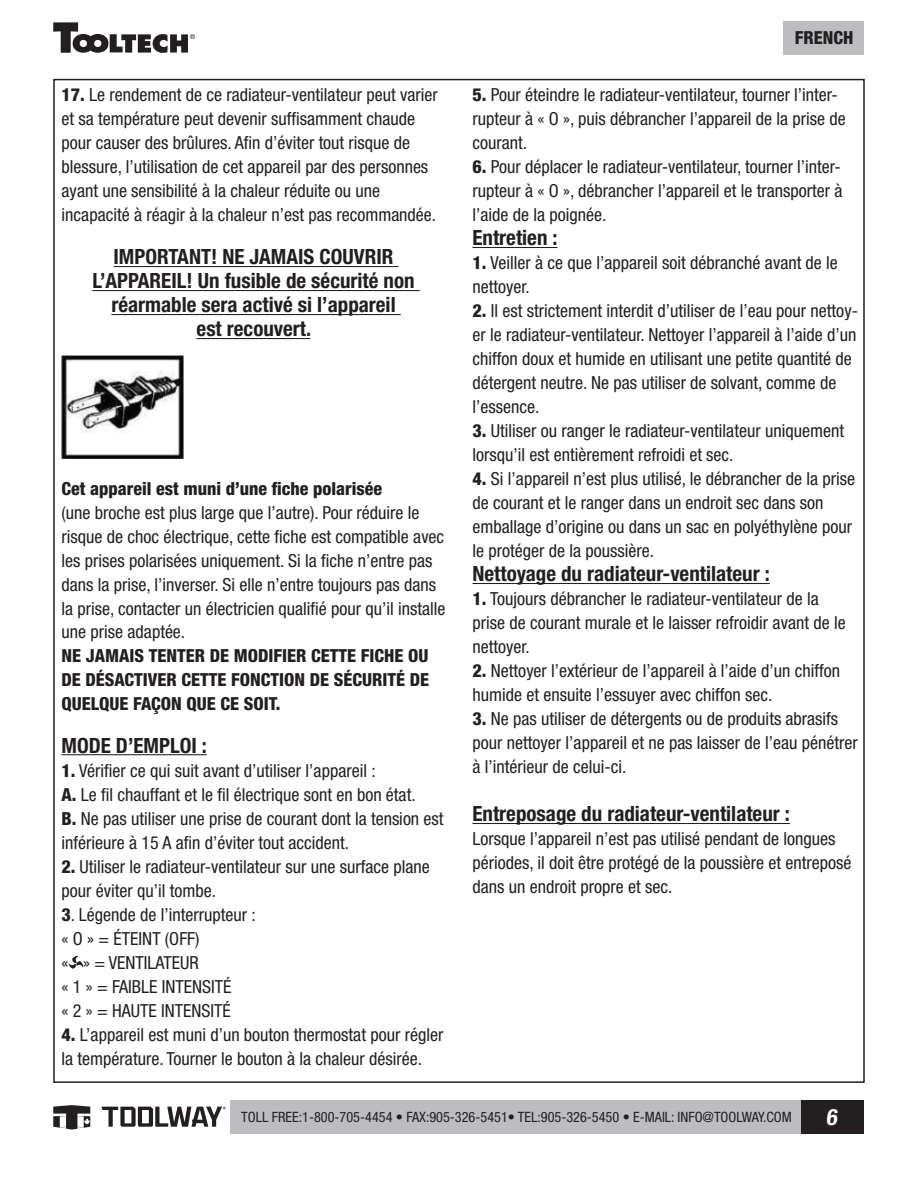
<style>
.page{position:relative;width:918px;height:1188px;background:#fff}
.page>*{position:absolute;margin:0;border:0;box-sizing:border-box;transform-origin:0 0}
.t1{font:700 condensed 22.5px "Helvetica Neue LT Std";color:#fff}
.t2{font:700 condensed 21px/24px "Helvetica Neue LT Std";color:#231f20;text-align:center}
.t3{font:condensed 18px/24px "Helvetica Neue LT Std";color:#231f20}
.t4{font:800 condensed 18px/24px "Helvetica Neue LT Std";color:#231f20;text-align:justify}
.t5{font:condensed 14.25px "Helvetica Neue LT Std";color:#231f20}
.s1{font-weight:800}
</style>
<div class="page">
<div style="left:230px;top:1101px;width:634px;height:33px;background:#bcbdc0"></div>
<div style="left:783px;top:21px;width:81px;height:33px;background:#bcbdc0"></div>
<div style="left:801px;top:1101px;width:63px;height:33px;background:#231f20"></div>
<svg style="left:53px;top:22px;width:142px;height:31px"></svg>
<svg style="left:101px;top:1107px;width:125px;height:20px"></svg>
<svg style="left:53px;top:1105px;width:37px;height:25px"></svg>
<hr style="left:114px;top:266px;width:285px;height:1px;background:#231f20">
<hr style="left:92px;top:290px;width:328px;height:1px;background:#231f20">
<hr style="left:111px;top:314px;width:290px;height:1px;background:#231f20">
<hr style="left:197px;top:338px;width:113px;height:1px;background:#231f20">
<img style="left:62px;top:356px;width:122px;height:103px">
<hr style="left:62px;top:754px;width:145px;height:1px;background:#231f20">
<svg style="left:68px;top:956px;width:15px;height:13px"></svg>
<hr style="left:472px;top:247px;width:86px;height:1px;background:#231f20">
<hr style="left:472px;top:583px;width:298px;height:1px;background:#231f20">
<hr style="left:472px;top:823px;width:318px;height:1px;background:#231f20">
<p class="t3" style="left:62px;top:83px;width:378px"><span class="s1">17.</span> Le rendement de ce radiateur-ventilateur peut varier et sa température peut devenir suffisamment chaude pour causer des brûlures. Afin d’éviter tout risque de blessure, l’utilisation de cet appareil par des personnes ayant une sensibilité à la chaleur réduite ou une incapacité à réagir à la chaleur n’est pas recommandée.</p>
<p class="t2" style="left:92px;top:245px;width:324px">IMPORTANT! NE JAMAIS COUVRIR<br>L’APPAREIL! Un fusible de sécurité non réarmable sera activé si l’appareil<br>est recouvert.</p>
<p class="t4" style="left:62px;top:476px;width:322px">Cet appareil est muni d’une fiche polarisée</p>
<p class="t3" style="left:62px;top:500px;width:385px">(une broche est plus large que l’autre). Pour réduire le risque de choc électrique, cette fiche est compatible avec les prises polarisées uniquement. Si la fiche n’entre pas dans la prise, l’inverser. Si elle n’entre toujours pas dans la prise, contacter un électricien qualifié pour qu’il installe une prise adaptée.</p>
<p class="t4" style="left:62px;top:644px;width:369px">NE JAMAIS TENTER DE MODIFIER CETTE FICHE OU DE DÉSACTIVER CETTE FONCTION DE SÉCURITÉ DE QUELQUE FAÇON QUE CE SOIT.</p>
<p class="t2" style="left:62px;top:733px;width:147px">MODE D’EMPLOI :</p>
<p class="t3" style="left:62px;top:758px;width:384px"><span class="s1">1.</span> Vérifier ce qui suit avant d’utiliser l’appareil :<br><span class="s1">A.</span> Le fil chauffant et le fil électrique sont en bon état.<br><span class="s1">B.</span> Ne pas utiliser une prise de courant dont la tension est inférieure à 15 A afin d’éviter tout accident.</p>
<p class="t3" style="left:62px;top:854px;width:370px"><span class="s1">2.</span> Utiliser le radiateur-ventilateur sur une surface plane pour éviter qu’il tombe.</p>
<p class="t3" style="left:62px;top:902px;width:196px"><span class="s1">3</span>. Légende de l’interrupteur : « O » = ÉTEINT (OFF)<br>« » = VENTILATEUR<br>« 1 » = FAIBLE INTENSITÉ<br>« 2 » = HAUTE INTENSITÉ</p>
<p class="t3" style="left:62px;top:1022px;width:383px"><span class="s1">4.</span> L’appareil est muni d’un bouton thermostat pour régler la température. Tourner le bouton à la chaleur désirée.</p>
<p class="t4" style="left:795px;top:25px;width:60px">FRENCH</p>
<p class="t3" style="left:472px;top:83px;width:375px"><span class="s1">5.</span> Pour éteindre le radiateur-ventilateur, tourner l’inter&shy;rupteur à « O », puis débrancher l’appareil de la prise de courant.</p>
<p class="t3" style="left:472px;top:155px;width:371px;text-align:justify"><span class="s1">6.</span> Pour déplacer le radiateur-ventilateur, tourner l’inter&shy;rupteur à « O », débrancher l’appareil et le transporter à l’aide de la poignée.</p>
<p class="t2" style="left:472px;top:226px;width:87px">Entretien :</p>
<p class="t3" style="left:472px;top:251px;width:367px"><span class="s1">1.</span> Veiller à ce que l’appareil soit débranché avant de le nettoyer.</p>
<p class="t3" style="left:472px;top:299px;width:387px"><span class="s1">2.</span> Il est strictement interdit d’utiliser de l’eau pour nettoy&shy;er le radiateur-ventilateur. Nettoyer l’appareil à l’aide d’un chiffon doux et humide en utilisant une petite quantité de détergent neutre. Ne pas utiliser de solvant, comme de l’essence.</p>
<p class="t3" style="left:472px;top:419px;width:373px"><span class="s1">3.</span> Utiliser ou ranger le radiateur-ventilateur uniquement lorsqu’il est entièrement refroidi et sec.</p>
<p class="t3" style="left:472px;top:467px;width:384px"><span class="s1">4.</span> Si l’appareil n’est plus utilisé, le débrancher de la prise de courant et le ranger dans un endroit sec dans son emballage d’origine ou dans un sac en polyéthylène pour le protéger de la poussière.</p>
<p class="t2" style="left:472px;top:562px;width:299px">Nettoyage du radiateur-ventilateur :</p>
<p class="t3" style="left:472px;top:587px;width:375px"><span class="s1">1.</span> Toujours débrancher le radiateur-ventilateur de la prise de courant murale et le laisser refroidir avant de le nettoyer.</p>
<p class="t3" style="left:472px;top:659px;width:369px"><span class="s1">2.</span> Nettoyer l’extérieur de l’appareil à l’aide d’un chiffon humide et ensuite l’essuyer avec chiffon sec.</p>
<p class="t3" style="left:472px;top:707px;width:387px"><span class="s1">3.</span> Ne pas utiliser de détergents ou de produits abrasifs pour nettoyer l’appareil et ne pas laisser de l’eau pénétrer à l’intérieur de celui-ci.</p>
<p class="t2" style="left:472px;top:802px;width:319px">Entreposage du radiateur-ventilateur :</p>
<p class="t3" style="left:472px;top:827px;width:381px">Lorsque l’appareil n’est pas utilisé pendant de longues périodes, il doit être protégé de la poussière et entreposé dans un endroit propre et sec.</p>
<p class="t5" style="left:241px;top:1109px;width:552px">TOLL FREE:1-800-705-4454 • FAX:905-326-5451• TEL:905-326-5450 • E-MAIL: INFO@TOOLWAY.COM</p>
<p class="t1" style="left:826px;top:1104px;width:16px">6</p>
</div>
